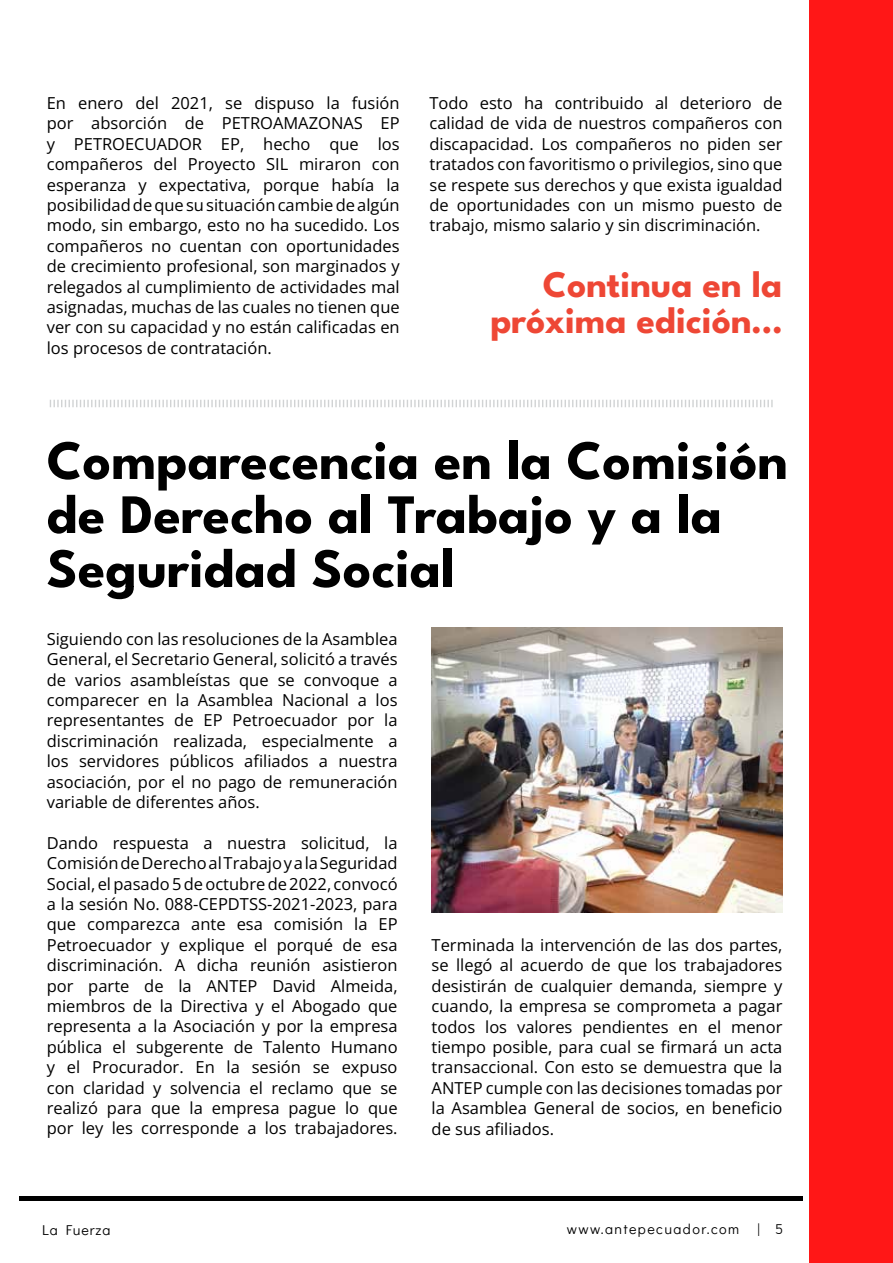
<style>
.page{position:relative;width:893px;height:1263px;background:#fff}
.page>*{position:absolute;margin:0;border:0;box-sizing:border-box;transform-origin:0 0}
.t1{font:700 55.5px/54px "League Spartan";color:#000}
.t2{font:700 37.5px/36px "League Spartan";color:#ee4735;text-align:right}
.t3{font:16.5px/20.4px "Open Sans";color:#000;text-align:justify}
.t4{font:14.25px "Didact Gothic";letter-spacing:.1em;color:#000}
.t5{font:14.25px "Didact Gothic";letter-spacing:.06em;color:#000}
</style>
<div class="page">
<div style="left:810px;top:0;width:83px;height:1263px;background:#ff1717"></div>
<hr style="left:20px;top:1196px;width:783px;height:4px;background:#000">
<svg style="left:50px;top:400px;width:723px;height:7px"></svg>
<img style="left:432px;top:627px;width:350px;height:285px">
<p class="t3" style="left:47px;top:92px;width:354px">En enero del 2021, se dispuso la fusión por absorción de PETROAMAZONAS EP y PETROECUADOR EP, hecho que los compañeros del Proyecto SIL miraron con esperanza y expectativa, porque había la posibilidad de que su situación cambie de algún modo, sin embargo, esto no ha sucedido. Los compañeros no cuentan con oportunidades de crecimiento profesional, son marginados y relegados al cumplimiento de actividades mal asignadas, muchas de las cuales no tienen que ver con su capacidad y no están calificadas en los procesos de contratación.</p>
<p class="t3" style="left:429px;top:92px;width:354px">Todo esto ha contribuido al deterioro de calidad de vida de nuestros compañeros con discapacidad. Los compañeros no piden ser tratados con favoritismo o privilegios, sino que se respete sus derechos y que exista igualdad de oportunidades con un mismo puesto de trabajo, mismo salario y sin discriminación.</p>
<h2 class="t2" style="left:490px;top:263px;width:293px">Continua en la próxima edición…</h2>
<h1 class="t1" style="left:47px;top:429px;width:743px">Comparecencia en la Comisión de Derecho al Trabajo y a la<br>Seguridad Social</h1>
<p class="t3" style="left:47px;top:628px;width:352px">Siguiendo con las resoluciones de la Asamblea General, el Secretario General, solicitó a través de varios asambleístas que se convoque a comparecer en la Asamblea Nacional a los representantes de EP Petroecuador por la discriminación realizada, especialmente a los servidores públicos afiliados a nuestra asociación, por el no pago de remuneración variable de diferentes años.</p>
<p class="t3" style="left:47px;top:832px;width:352px">Dando respuesta a nuestra solicitud, la Comisión de Derecho al Trabajo y a la Seguridad Social, el pasado 5 de octubre de 2022, convocó a la sesión No. 088-CEPDTSS-2021-2023, para que comparezca ante esa comisión la EP Petroecuador y explique el porqué de esa discriminación. A dicha reunión asistieron por parte de la ANTEP David Almeida, miembros de la Directiva y el Abogado que representa a la Asociación y por la empresa pública el subgerente de Talento Humano y el Procurador. En la sesión se expuso con claridad y solvencia el reclamo que se realizó para que la empresa pague lo que por ley les corresponde a los trabajadores.</p>
<p class="t3" style="left:432px;top:934px;width:352px">Terminada la intervención de las dos partes, se llegó al acuerdo de que los trabajadores desistirán de cualquier demanda, siempre y cuando, la empresa se comprometa a pagar todos los valores pendientes en el menor tiempo posible, para cual se firmará un acta transaccional. Con esto se demuestra que la ANTEP cumple con las decisiones tomadas por la Asamblea General de socios, en beneficio de sus afiliados.</p>
<p class="t5" style="left:42px;top:1219px;width:70px">La Fuerza</p>
<p class="t4" style="left:567px;top:1218px;width:174px">www.antepecuador.com</p>
<p class="t4" style="left:757px;top:1218px;width:27px">| 5</p>
</div>
